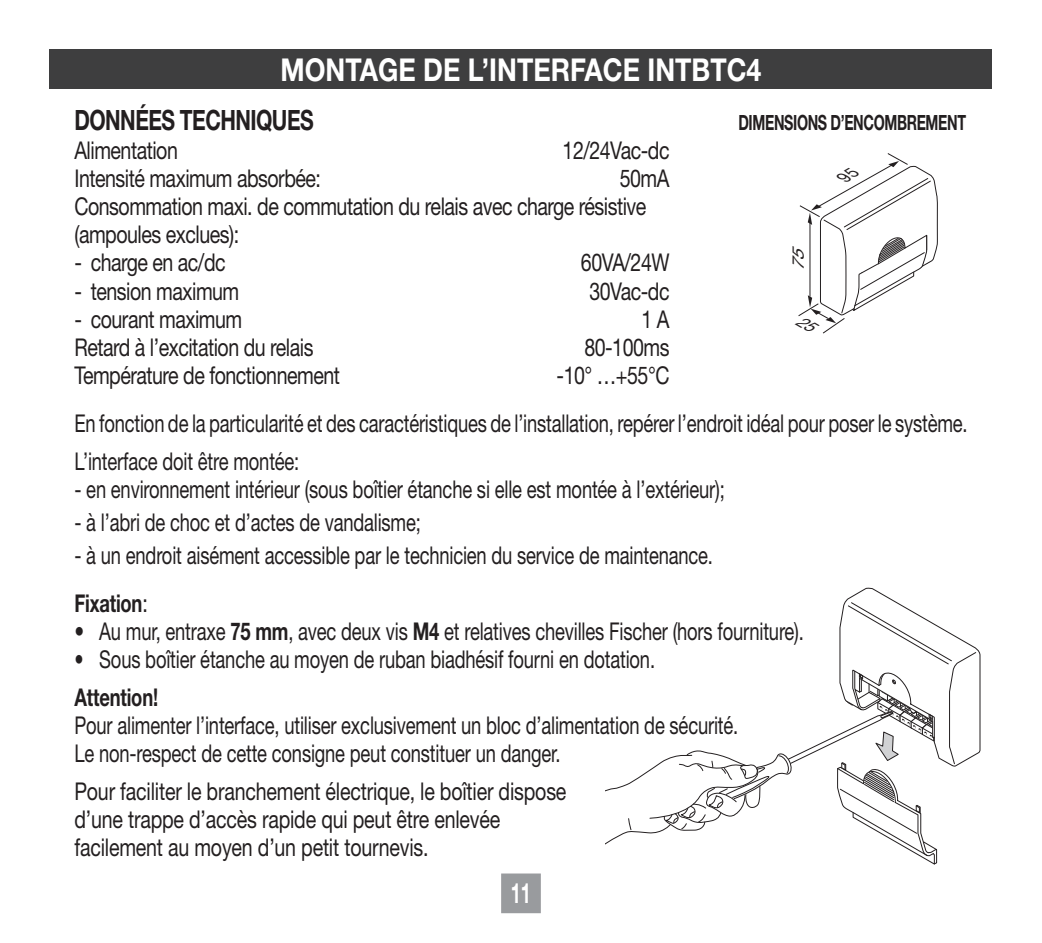
<style>
.page{position:relative;width:1042px;height:943px;background:#fff}
.page>*{position:absolute;margin:0;border:0;box-sizing:border-box;transform-origin:0 0}
.t1{font:700 31.5px "Helvetica Neue LT Std";color:#fff;scale:.85 1}
.t2{font:700 28px "Helvetica Neue LT Std";letter-spacing:-.025em;color:#231f20;scale:.75 1}
.t3{font:700 28px "Helvetica Neue LT Std";color:#fff;scale:.65 1}
.t4{font:24.5px "Helvetica Neue LT Std";letter-spacing:-.01em;color:#231f20;scale:.75 1}
.t5{font:24.5px "Helvetica Neue LT Std";letter-spacing:-.01em;color:#231f20;scale:.8 1}
.t6{font:700 24.5px "Helvetica Neue LT Std";letter-spacing:-.01em;color:#231f20;scale:.75 1}
.t7{font:700 21px "Helvetica Neue LT Std";letter-spacing:-.025em;color:#231f20;scale:.68 1}
.t8{font:italic 16.1px "Helvetica Neue LT Std";color:#231f20;scale:1.15 1}
.t9{font:8.75px "Helvetica Neue LT Std";color:#231f20}
.t10{font:700 8.75px "Helvetica Neue LT Std";color:#231f20;scale:.87 1}
.s1{font-weight:400}
.s2{font-weight:700}
</style>
<div class="page">
<div style="left:501px;top:873px;width:40px;height:40px;background:#999b9e;border:4px solid #999b9e"></div>
<div style="left:50px;top:50px;width:942px;height:39px;background:#3e3e3f"></div>
<svg style="left:605px;top:587px;width:376px;height:278px"></svg>
<svg style="left:798px;top:153px;width:140px;height:181px"></svg>
<p class="t1" style="left:280px;top:50px;width:567px">MONTAGE DE L’INTERFACE INTBTC4</p>
<p class="t2" style="left:74px;top:103px;width:320px">DONNÉES TECHNIQUES</p>
<p class="t5" style="left:74px;top:135px;width:131px">Alimentation</p>
<p class="t5" style="left:562px;top:135px;width:135px">12/24Vac-dc</p>
<p class="t5" style="left:74px;top:163px;width:310px">Intensité maximum absorbée:</p>
<p class="t5" style="left:620px;top:163px;width:64px">50mA</p>
<p class="t5" style="left:74px;top:192px;width:716px">Consommation maxi. de commutation du relais avec charge résistive</p>
<p class="t5" style="left:74px;top:220px;width:207px">(ampoules exclues):</p>
<p class="t5" style="left:74px;top:248px;width:191px">- charge en ac/dc</p>
<p class="t5" style="left:581px;top:248px;width:112px">60VA/24W</p>
<p class="t5" style="left:74px;top:276px;width:208px">- tension maximum</p>
<p class="t5" style="left:589px;top:276px;width:102px">30Vac-dc</p>
<p class="t5" style="left:74px;top:304px;width:211px">- courant maximum</p>
<p class="t5" style="left:641px;top:304px;width:37px">1 A</p>
<p class="t5" style="left:74px;top:332px;width:300px">Retard à l’excitation du relais</p>
<p class="t5" style="left:584px;top:332px;width:108px">80-100ms</p>
<p class="t5" style="left:74px;top:361px;width:333px">Température de fonctionnement</p>
<p class="t5" style="left:556px;top:361px;width:143px">-10° …+55°C</p>
<p class="t4" style="left:74px;top:408px;width:1192px">En fonction de la particularité et des caractéristiques de l’installation, repérer l’endroit idéal pour poser le système.</p>
<p class="t4" style="left:74px;top:446px;width:301px">L’interface doit être montée:</p>
<p class="t4" style="left:74px;top:474px;width:869px">- en environnement intérieur (sous boîtier étanche si elle est montée à l’extérieur);</p>
<p class="t4" style="left:74px;top:507px;width:463px">- à l’abri de choc et d’actes de vandalisme;</p>
<p class="t4" style="left:74px;top:540px;width:853px">- à un endroit aisément accessible par le technicien du service de maintenance.</p>
<p class="t6" style="left:74px;top:588px;width:99px">Fixation<span class="s1">:</span></p>
<p class="t5" style="left:74px;top:616px;width:913px">• Au mur, entraxe <span class="s2">75 mm</span>, avec deux vis <span class="s2">M4</span> et relatives chevilles Fischer (hors fourniture).</p>
<p class="t4" style="left:74px;top:644px;width:776px">• Sous boîtier étanche au moyen de ruban biadhésif fourni en dotation.</p>
<p class="t6" style="left:74px;top:682px;width:113px">Attention!</p>
<p class="t4" style="left:74px;top:710px;width:886px">Pour alimenter l’interface, utiliser exclusivement un bloc d’alimentation de sécurité.</p>
<p class="t4" style="left:74px;top:738px;width:649px">Le non-respect de cette consigne peut constituer un danger.</p>
<p class="t5" style="left:74px;top:776px;width:616px">Pour faciliter le branchement électrique, le boîtier dispose</p>
<p class="t5" style="left:74px;top:804px;width:534px">d’une trappe d’accès rapide qui peut être enlevée</p>
<p class="t5" style="left:74px;top:832px;width:444px">facilement au moyen d’un petit tournevis.</p>
<p class="t7" style="left:738px;top:109px;width:336px">DIMENSIONS D’ENCOMBREMENT</p>
<p class="t8" style="left:788px;top:271px;width:29px;rotate:-90deg">75</p>
<p class="t9" style="left:613px;top:625px;width:61px">Product Code :</p>
<p class="t10" style="left:685px;top:625px;width:39px">RXRADO</p>
<p class="t3" style="left:511px;top:876px;width:33px">11</p>
</div>
